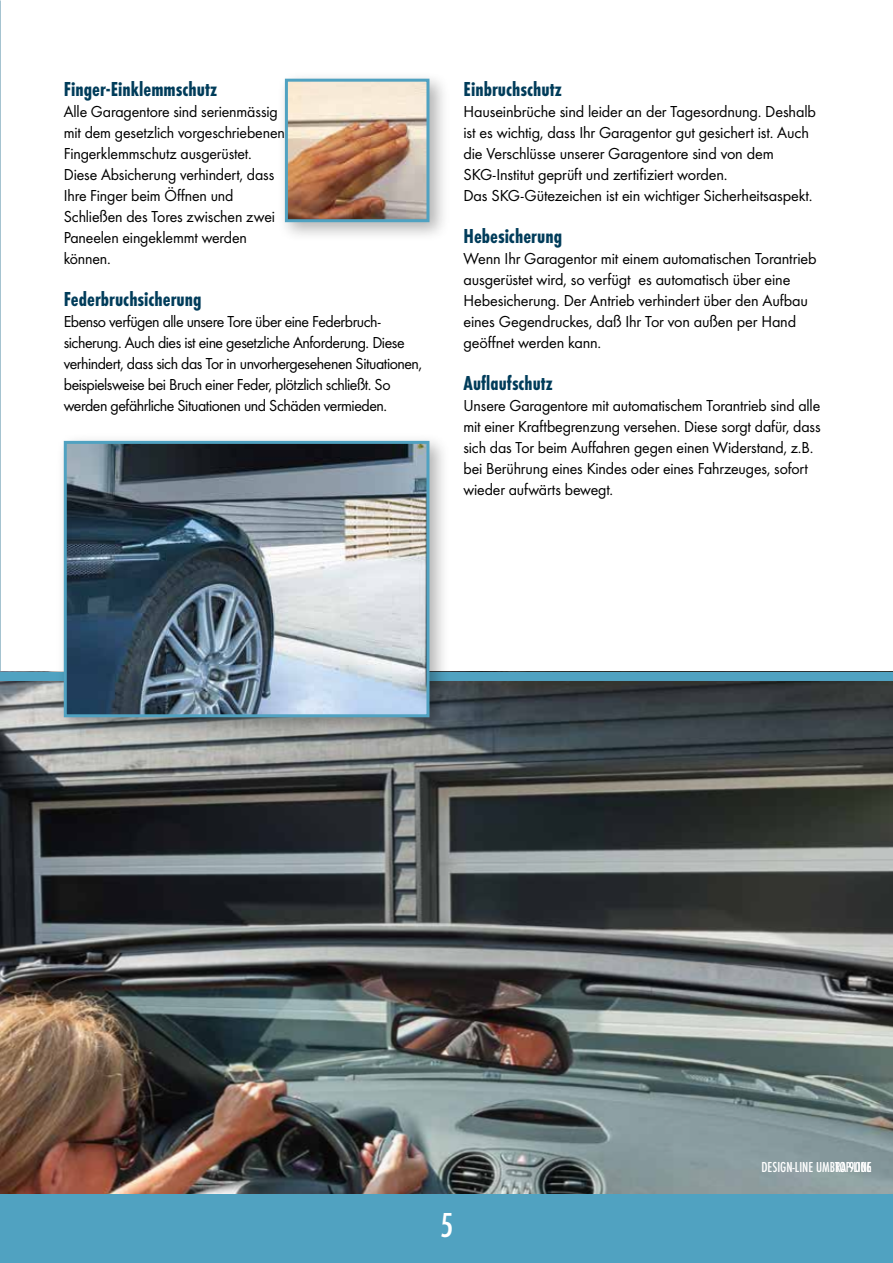
<style>
.page{position:relative;width:893px;height:1263px;background:#fff}
.page>*{position:absolute;margin:0;border:0;box-sizing:border-box;transform-origin:0 0}
.t1{font:500 36px "Futura Con";color:#fff}
.t2{font:700 21px "Futura Con";color:#003c5a}
.t3{font:16.5px/21px "Futura Boo";letter-spacing:-.01em;color:#000}
.t4{font:16.5px/21px "Futura Boo";letter-spacing:-.03em;color:#000}
.t5{font:500 15px "Futura Con";color:#fff}
</style>
<div class="page">
<img style="left:0;top:0;width:1px;height:669px">
<img style="left:0;top:680px;width:893px;height:515px">
<div style="left:277px;top:71px;width:173px;height:171px;background:#000;opacity:.3"></div>
<img style="left:289px;top:83px;width:136px;height:135px">
<div style="left:285px;top:79px;width:144px;height:143px;border:3px solid #50a2c1"></div>
<div style="left:0;top:1195px;width:893px;height:68px;background:#50a2c1"></div>
<div style="left:0;top:672px;width:893px;height:8px;background:#50a2c1"></div>
<div style="left:56px;top:433px;width:394px;height:304px;background:#000;opacity:.3"></div>
<img style="left:68px;top:445px;width:357px;height:268px">
<div style="left:64px;top:441px;width:365px;height:276px;border:3px solid #50a2c1"></div>
<p class="t2" style="left:64px;top:77px;width:155px">Finger-Einklemmschutz</p>
<p class="t3" style="left:64px;top:101px;width:223px">Alle Garagentore sind serienmässig mit dem gesetzlich vorgeschriebenen<br>Fingerklemmschutz ausgerüstet.<br>Diese Absicherung verhindert, dass<br>Ihre Finger beim Öffnen und<br>Schließen des Tores zwischen zwei<br>Paneelen eingeklemmt werden können.</p>
<p class="t2" style="left:64px;top:287px;width:139px">Federbruchsicherung</p>
<p class="t4" style="left:64px;top:311px;width:360px">Ebenso verfügen alle unsere Tore über eine Federbruch&shy;sicherung. Auch dies ist eine gesetzliche Anforderung. Diese verhindert, dass sich das Tor in unvorhergesehenen Situationen, beispielsweise bei Bruch einer Feder, plötzlich schließt. So werden gefährliche Situationen und Schäden vermieden.</p>
<p class="t2" style="left:463px;top:77px;width:100px">Einbruchschutz</p>
<p class="t3" style="left:463px;top:101px;width:354px">Hauseinbrüche sind leider an der Tagesordnung. Deshalb ist es wichtig, dass Ihr Garagentor gut gesichert ist. Auch die Verschlüsse unserer Garagentore sind von dem SKG-Institut geprüft und zertifiziert worden.<br>Das SKG-Gütezeichen ist ein wichtiger Sicherheitsaspekt.</p>
<p class="t2" style="left:463px;top:224px;width:100px">Hebesicherung</p>
<p class="t3" style="left:463px;top:248px;width:355px">Wenn Ihr Garagentor mit einem automatischen Torantrieb ausgerüstet wird, so verfügt es automatisch über eine Hebesicherung. Der Antrieb verhindert über den Aufbau eines Gegendruckes, daß Ihr Tor von außen per Hand geöffnet werden kann.</p>
<p class="t2" style="left:463px;top:371px;width:91px">Auflaufschutz</p>
<p class="t3" style="left:463px;top:395px;width:359px">Unsere Garagentore mit automatischem Torantrieb sind alle mit einer Kraftbegrenzung versehen. Diese sorgt dafür, dass sich das Tor beim Auffahren gegen einen Widerstand, z.B. bei Berührung eines Kindes oder eines Fahrzeuges, sofort wieder aufwärts bewegt.</p>
<h1 class="t1" style="left:440px;top:1205px;width:15px">5</h1>
<p class="t5" style="left:761px;top:1159px;width:112px">DESIGN-LINE UMBRA 9006</p>
<p class="t5" style="left:835px;top:1159px;width:38px">TOP-LINE</p>
</div>
